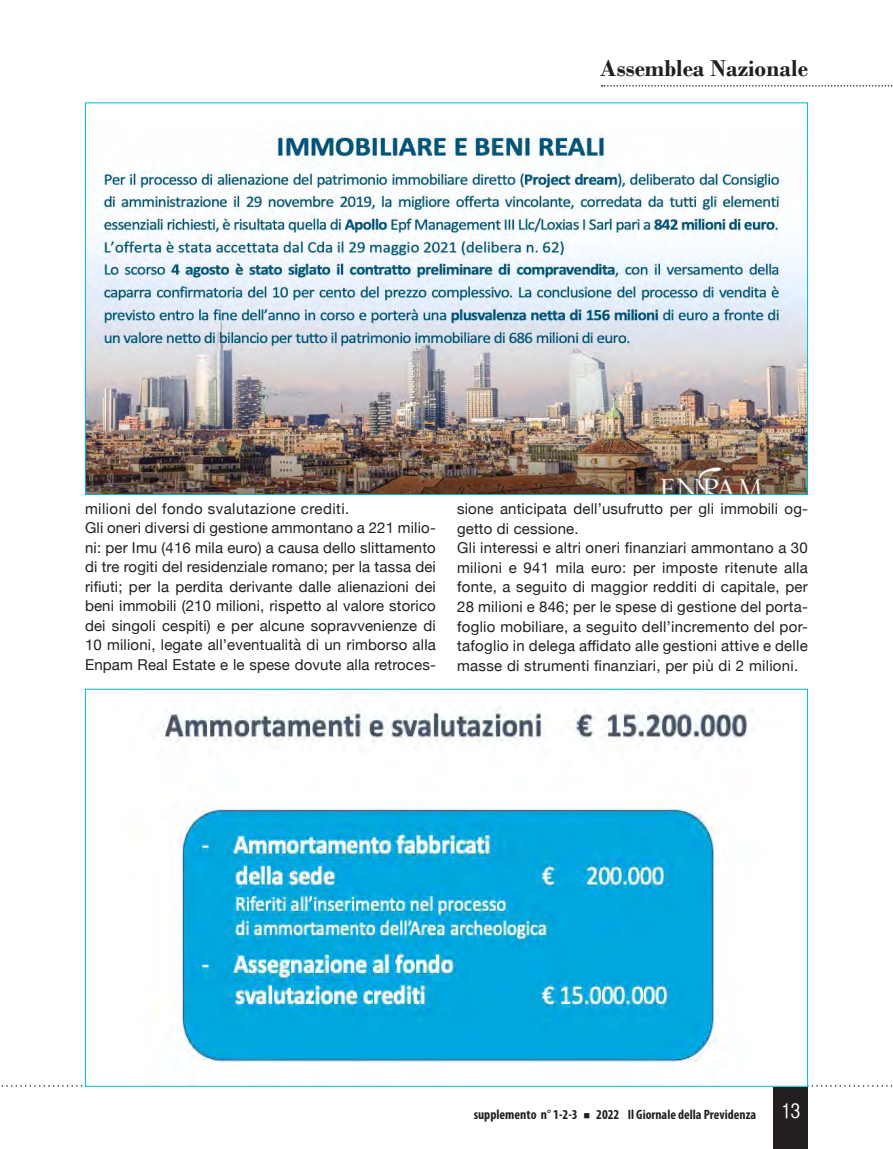
<style>
.page{position:relative;width:893px;height:1149px;background:#fff}
.page>*{position:absolute;margin:0;border:0;box-sizing:border-box;transform-origin:0 0}
.t1{font:700 24px "Bodoni";color:#231f20}
.t2{font:15px/19.5px "Helvetica Neue";letter-spacing:.01em;color:#231f20;text-align:justify}
.t3{font:15px "Helvetica Neue";letter-spacing:.03em;color:#231f20}
.t4{font:700 condensed 13.5px "Myriad Pro";color:#231f20}
.s1{font-size:13.65px}
.s2{font-family:"Helvetica CY Plain";font-weight:400;font-stretch:normal;font-size:21px;color:#fff}
</style>
<div class="page">
<svg style="left:1px;top:1084px;width:892px;height:2px"></svg>
<svg style="left:602px;top:85px;width:291px;height:2px"></svg>
<div style="left:774px;top:1084px;width:34px;height:64px;background:#231f20"></div>
<img style="left:87px;top:132px;width:719px;height:361px">
<img style="left:158px;top:708px;width:595px;height:355px">
<h1 class="t1" style="left:600px;top:54px;width:209px">Assemblea Nazionale</h1>
<p class="t3" style="left:85px;top:497px;width:266px">milioni del fondo svalutazione crediti.</p>
<p class="t2" style="left:85px;top:518px;width:352px">Gli oneri diversi di gestione ammontano a 221 milio&shy;ni: per Imu (416 mila euro) a causa dello slittamento di tre rogiti del residenziale romano; per la tassa dei rifiuti; per la perdita derivante dalle alienazioni dei beni immobili (210 milioni, rispetto al valore storico dei singoli cespiti) e per alcune sopravvenienze di 10 milioni, legate all’eventualità di un rimborso alla Enpam Real Estate e le spese dovute alla retroces-</p>
<p class="t2" style="left:457px;top:500px;width:352px">sione anticipata dell’usufrutto per gli immobili og&shy;getto di cessione.</p>
<p class="t2" style="left:457px;top:539px;width:352px">Gli interessi e altri oneri finanziari ammontano a 30 milioni e 941 mila euro: per imposte ritenute alla fonte, a seguito di maggior redditi di capitale, per 28 milioni e 846; per le spese di gestione del porta&shy;foglio mobiliare, a seguito dell’incremento del por&shy;tafoglio in delega affidato alle gestioni attive e delle masse di strumenti finanziari, per più di 2 milioni.</p>
<p class="t4" style="left:474px;top:1106px;width:328px"><span class="s1">supplemento n° 1-2-3</span> ■ <span class="s1">2022</span> Il Giornale della Previdenza <span class="s2">13</span></p>
</div>
